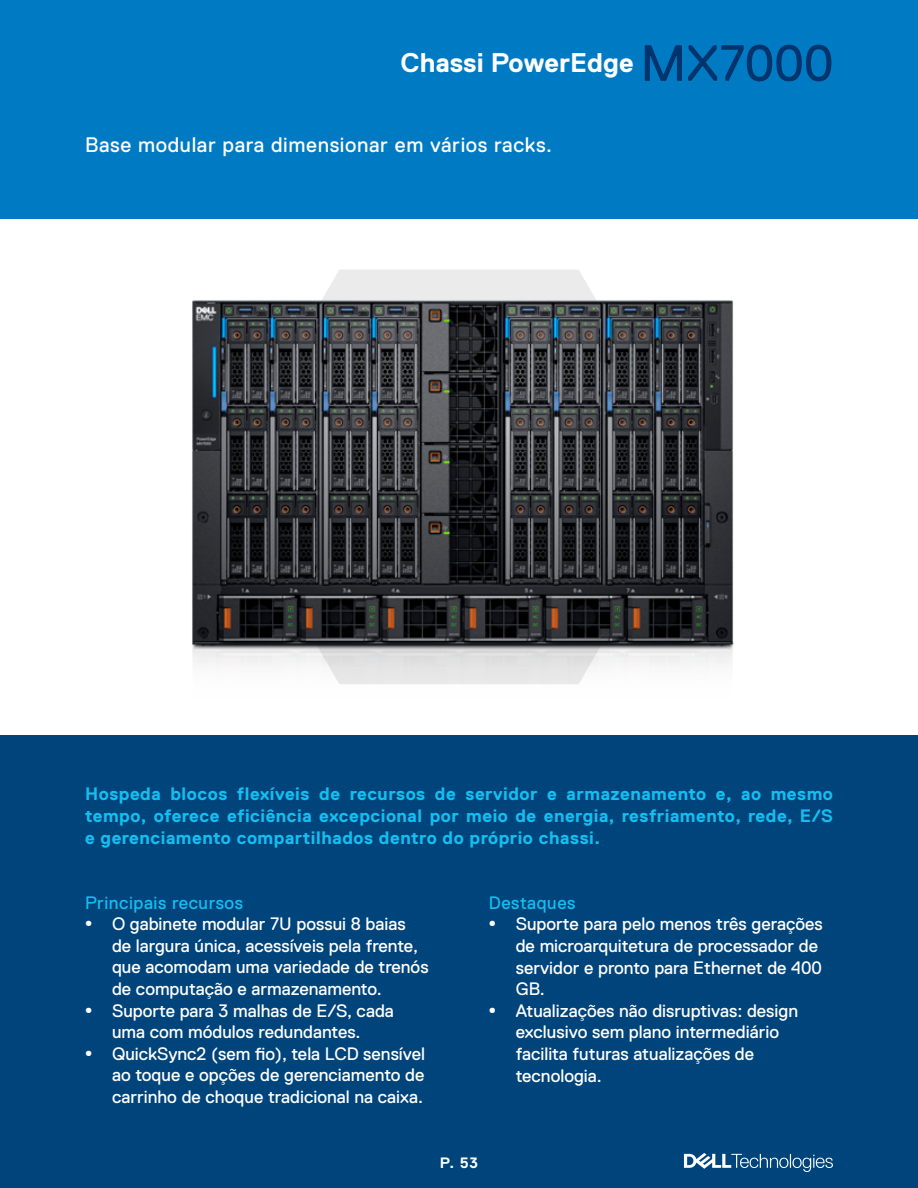
<style>
.page{position:relative;width:918px;height:1188px;background:#fff}
.page>*{position:absolute;margin:0;border:0;box-sizing:border-box;transform-origin:0 0}
.t1{font:700 27px "Replica Pro";color:#fff}
.t2{font:21px "Replica Pro";letter-spacing:.03em;color:#fff}
.t3{font:18px "Replica Pro";color:#fff}
.t4{font:700 18px/21.6px "Replica Pro";letter-spacing:.03em;color:#15bef0;text-align:justify}
.t5{font:18px "Replica Pro";letter-spacing:.03em;color:#15bef0}
.t6{font:700 15px "Replica Pro";color:#fff}
.s1{font-weight:400;font-size:51px;color:#00346d}
.s2{font-family:"Aktiv Grotesk Corp";font-weight:700}
</style>
<div class="page">
<hr style="left:0;top:219px;width:1px;height:969px;background:#939598">
<div style="left:0;top:0;width:918px;height:219px;background:#007bc3"></div>
<div style="left:0;top:735px;width:918px;height:453px;background:#00447c"></div>
<svg style="left:684px;top:1153px;width:149px;height:19px"></svg>
<img style="left:192px;top:270px;width:542px;height:414px">
<h1 class="t1" style="left:401px;top:48px;width:434px">Chassi PowerEdge <span class="s1">MX7000</span></h1>
<p class="t2" style="left:85px;top:133px;width:469px">Base modular para dimensionar em vários racks.</p>
<p class="t4" style="left:85px;top:783px;width:750px">Hospeda blocos flexíveis de recursos de servidor e armazenamento e, ao mesmo tempo, oferece eficiência excepcional por meio de energia, resfriamento, rede, E/S e gerenciamento compartilhados dentro do próprio chassi.</p>
<p class="t5" style="left:85px;top:892px;width:160px">Principais recursos</p>
<p class="t3" style="left:85px;top:914px;width:322px"><span class="s2">̍</span> O gabinete modular 7U possui 8 baias</p>
<p class="t3" style="left:112px;top:936px;width:308px">de largura única, acessíveis pela frente,</p>
<p class="t3" style="left:112px;top:957px;width:318px">que acomodam uma variedade de trenós</p>
<p class="t3" style="left:112px;top:979px;width:271px">de computação e armazenamento.</p>
<p class="t3" style="left:85px;top:1000px;width:310px"><span class="s2">̍</span> Suporte para 3 malhas de E/S, cada</p>
<p class="t3" style="left:112px;top:1022px;width:250px">uma com módulos redundantes.</p>
<p class="t3" style="left:85px;top:1044px;width:342px"><span class="s2">̍</span> QuickSync2 (sem fio), tela LCD sensível</p>
<p class="t3" style="left:112px;top:1065px;width:314px">ao toque e opções de gerenciamento de</p>
<p class="t3" style="left:112px;top:1087px;width:313px">carrinho de choque tradicional na caixa.</p>
<p class="t5" style="left:489px;top:893px;width:88px">Destaques</p>
<p class="t3" style="left:489px;top:914px;width:336px"><span class="s2">̍</span> Suporte para pelo menos três gerações</p>
<p class="t3" style="left:516px;top:936px;width:304px">de microarquitetura de processador de</p>
<p class="t3" style="left:516px;top:957px;width:308px">servidor e pronto para Ethernet de 400</p>
<p class="t3" style="left:516px;top:979px;width:31px">GB.</p>
<p class="t3" style="left:489px;top:1001px;width:311px"><span class="s2">̍</span> Atualizações não disruptivas: design</p>
<p class="t3" style="left:516px;top:1022px;width:265px">exclusivo sem plano intermediário</p>
<p class="t3" style="left:516px;top:1044px;width:240px">facilita futuras atualizações de</p>
<p class="t3" style="left:516px;top:1065px;width:88px">tecnologia.</p>
<p class="t6" style="left:440px;top:1154px;width:40px">P. 53</p>
</div>
